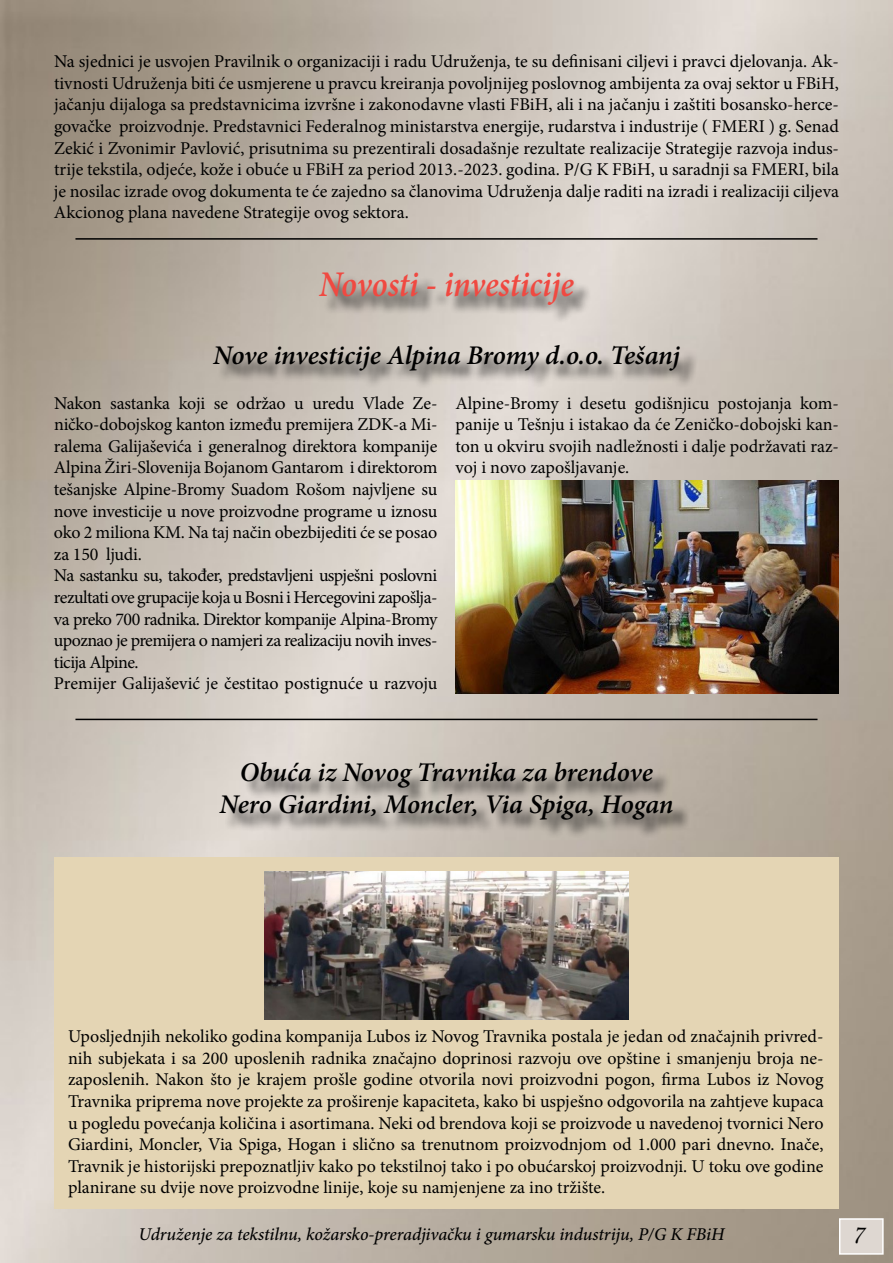
<style>
.page{position:relative;width:893px;height:1263px;background:#fff}
.page>*{position:absolute;margin:0;border:0;box-sizing:border-box;transform-origin:0 0}
.t1{font:italic 600 36.15px "Minion Pro";color:#f04941;scale:.9 1}
.t2{font:italic 600 27px/32.4px "Minion Pro";letter-spacing:-.005em;color:#000;text-align:center}
.t3{font:27px "Monotype Corsiva";color:#000}
.t4{font:18px/21.6px "Minion Pro";letter-spacing:-.015em;color:#000;text-align:justify}
.t5{font:italic 500 18px "Minion Pro";letter-spacing:-.01em;color:#000}
</style>
<div class="page">
<img style="left:0;top:0;width:893px;height:1263px">
<div style="left:839px;top:1218px;width:45px;height:37px;background:#ded7d1;border:2px solid #fff"></div>
<hr style="left:75px;top:238px;width:742px;height:2px;background:#000">
<div style="left:322px;top:275px;width:270px;height:49px;background:#000;opacity:.75"></div>
<div style="left:217px;top:348px;width:481px;height:41px;background:#000;opacity:.75"></div>
<img style="left:455px;top:481px;width:384px;height:213px">
<hr style="left:75px;top:719px;width:742px;height:1px;background:#000">
<div style="left:223px;top:764px;width:468px;height:74px;background:#000;opacity:.75"></div>
<div style="left:54px;top:857px;width:785px;height:352px;background:#e4d5b4"></div>
<img style="left:264px;top:871px;width:365px;height:148px">
<p class="t4" style="left:54px;top:51px;width:787px">Na sjednici je usvojen Pravilnik o organizaciji i radu Udruženja, te su definisani ciljevi i pravci djelovanja. Ak&shy;tivnosti Udruženja biti će usmjerene u pravcu kreiranja povoljnijeg poslovnog ambijenta za ovaj sektor u FBiH, jačanju dijaloga sa predstavnicima izvršne i zakonodavne vlasti FBiH, ali i na jačanju i zaštiti bosansko-herce&shy;govačke proizvodnje. Predstavnici Federalnog ministarstva energije, rudarstva i industrije ( FMERI ) g. Senad Zekić i Zvonimir Pavlović, prisutnima su prezentirali dosadašnje rezultate realizacije Strategije razvoja indus&shy;trije tekstila, odjeće, kože i obuće u FBiH za period 2013.-2023. godina. P/G K FBiH, u saradnji sa FMERI, bila je nosilac izrade ovog dokumenta te će zajedno sa članovima Udruženja dalje raditi na izradi i realizaciji ciljeva Akcionog plana navedene Strategije ovog sektora.</p>
<h1 class="t1" style="left:319px;top:259px;width:285px">Novosti - investicije</h1>
<h2 class="t2" style="left:213px;top:339px;width:468px">Nove investicije Alpina Bromy d.o.o. Tešanj</h2>
<p class="t4" style="left:54px;top:392px;width:385px;text-align:left">Nakon sastanka koji se održao u uredu Vlade Ze&shy;ničko-dobojskog kanton između premijera ZDK-a Mi&shy;ralema Galijaševića i generalnog direktora kompanije Alpina Žiri-Slovenija Bojanom Gantarom i direktorom tešanjske Alpine-Bromy Suadom Rošom najvljene su nove investicije u nove proizvodne programe u iznosu oko 2 miliona KM. Na taj način obezbijediti će se posao za 150 ljudi.<br>Na sastanku su, također, predstavljeni uspješni poslovni rezultati ove grupacije koja u Bosni i Hercegovini zapošlja&shy;va preko 700 radnika. Direktor kompanije Alpina-Bromy upoznao je premijera o namjeri za realizaciju novih inves&shy;ticija Alpine.<br>Premijer Galijašević je čestitao postignuće u razvoju</p>
<p class="t4" style="left:455px;top:392px;width:385px">Alpine-Bromy i desetu godišnjicu postojanja kom&shy;panije u Tešnju i istakao da će Zeničko-dobojski kan&shy;ton u okviru svojih nadležnosti i dalje podržavati raz&shy;voj i novo zapošljavanje.</p>
<h2 class="t2" style="left:219px;top:756px;width:456px">Obuća iz Novog Travnika za brendove<br>Nero Giardini, Moncler, Via Spiga, Hogan</h2>
<p class="t4" style="left:68px;top:1026px;width:757px">Uposljednjih nekoliko godina kompanija Lubos iz Novog Travnika postala je jedan od značajnih privred&shy;nih subjekata i sa 200 uposlenih radnika značajno doprinosi razvoju ove opštine i smanjenju broja ne&shy;zaposlenih. Nakon što je krajem prošle godine otvorila novi proizvodni pogon, firma Lubos iz Novog Travnika priprema nove projekte za proširenje kapaciteta, kako bi uspješno odgovorila na zahtjeve kupaca u pogledu povećanja količina i asortimana. Neki od brendova koji se proizvode u navedenoj tvornici Nero Giardini, Moncler, Via Spiga, Hogan i slično sa trenutnom proizvodnjom od 1.000 pari dnevno. Inače, Travnik je historijski prepoznatljiv kako po tekstilnoj tako i po obućarskoj proizvodnji. U toku ove godine planirane su dvije nove proizvodne linije, koje su namjenjene za ino tržište.</p>
<p class="t5" style="left:130px;top:1219px;width:587px">Udruzenje za tekstilnu, kožarsko-preradjivačku i gumarsku industriju, P/G K FBiH</p>
<p class="t5" style="left:139px;top:1222px;width:587px">Udruženje za tekstilnu, kožarsko-preradjivačku i gumarsku industriju, P/G K FBiH</p>
<h2 class="t3" style="left:852px;top:1218px;width:13px">7</h2>
</div>
